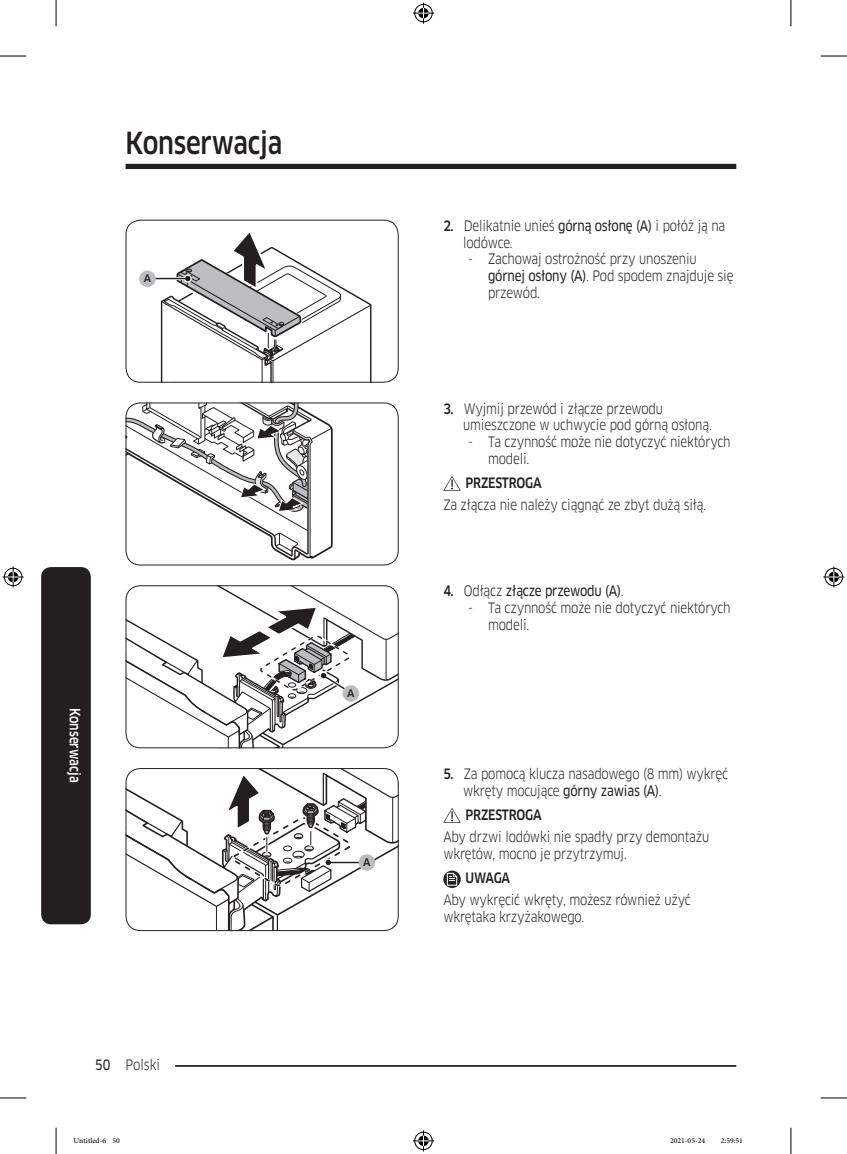
<style>
.page{position:relative;width:847px;height:1154px;background:#fff}
.page>*{position:absolute;margin:0;border:0;box-sizing:border-box;transform-origin:0 0}
.t1{font:500 29.75px "Samsung Clan Pro";letter-spacing:-.01em;color:#231f20;scale:.85 1}
.t2{font:14px/16.8px "Samsung Clan Pro";letter-spacing:-.015em;color:#231f20;scale:.85 1}
.t3{font:14px "Samsung Clan Pro News";letter-spacing:-.015em;color:#231f20;scale:.85 1}
.DL_DT_Icon{font:500 14px "Samsung Clan Pro";letter-spacing:-.015em;color:#231f20;scale:.85 1}
.Sidebar{font:500 14px "Samsung Clan Pro";color:#fff;scale:.85 1}
.t4{font:10.5px "Adobe Arabic";color:#000}
.image{font:500 10.15px "Samsung Clan Pro";color:#231f20}
.s1{font-family:"Samsung Clan Pro News"}
.s2{font-weight:500}
.s3{font-family:"Samsung Clan Pro";font-weight:500}
.s4{font-family:"Samsung Clan Pro"}
</style>
<div class="page">
<div style="left:125px;top:164px;width:611px;height:5px;background:#231f20"></div>
<hr style="left:125px;top:1065px;width:611px;height:2px;background:#231f20">
<div style="left:111px;top:1055px;width:64px;height:17px;background:#fff"></div>
<div style="left:41px;top:567px;width:50px;height:357px;background:#231f20;border-radius:10px"></div>
<hr style="left:149px;top:278px;width:39px;height:1px;background:#231f20">
<svg style="left:160px;top:233px;width:212px;height:148px"></svg>
<div style="left:139px;top:270px;width:17px;height:17px;background:#bcbdc0;border-radius:50%"></div>
<div style="left:125px;top:220px;width:273px;height:163px;border:1px solid #231f20;border-radius:14px"></div>
<svg style="left:127px;top:404px;width:206px;height:158px"></svg>
<div style="left:125px;top:402px;width:273px;height:163px;border:1px solid #231f20;border-radius:14px"></div>
<svg style="left:443px;top:476px;width:17px;height:15px"></svg>
<svg style="left:127px;top:585px;width:271px;height:163px"></svg>
<div style="left:342px;top:685px;width:17px;height:17px;background:#bcbdc0;border-radius:50%"></div>
<div style="left:125px;top:585px;width:273px;height:163px;border:1px solid #231f20;border-radius:14px"></div>
<svg style="left:127px;top:768px;width:271px;height:163px"></svg>
<div style="left:125px;top:768px;width:273px;height:163px;border:1px solid #231f20;border-radius:14px"></div>
<svg style="left:443px;top:808px;width:17px;height:15px"></svg>
<svg style="left:443px;top:870px;width:17px;height:18px"></svg>
<svg style="left:446px;top:873px;width:11px;height:13px"></svg>
<svg style="left:0;top:56px;width:26px;height:1px"></svg>
<svg style="left:820px;top:56px;width:26px;height:1px"></svg>
<svg style="left:0;top:1097px;width:26px;height:1px"></svg>
<svg style="left:820px;top:1097px;width:26px;height:1px"></svg>
<svg style="left:56px;top:0;width:1px;height:26px"></svg>
<svg style="left:56px;top:1128px;width:1px;height:26px"></svg>
<svg style="left:790px;top:0;width:1px;height:26px"></svg>
<svg style="left:790px;top:1128px;width:1px;height:26px"></svg>
<svg style="left:413px;top:3px;width:21px;height:21px"></svg>
<svg style="left:413px;top:1130px;width:21px;height:21px"></svg>
<svg style="left:3px;top:566px;width:21px;height:21px"></svg>
<svg style="left:823px;top:566px;width:21px;height:21px"></svg>
<h1 class="t1" style="left:125px;top:125px;width:186px">Konserwacja</h1>
<p class="image" style="left:144px;top:272px;width:9px">A</p>
<p class="Sidebar" style="left:83px;top:707px;width:90px;rotate:90deg">Konserwacja</p>
<p class="t2" style="left:95px;top:1056px;width:78px"><span class="s1">50</span> Polski</p>
<p class="image" style="left:347px;top:687px;width:9px">A</p>
<p class="image" style="left:363px;top:856px;width:9px">A</p>
<p class="t2" style="left:463px;top:217px;width:310px;text-indent:-20px"><span class="s2">2.</span> Delikatnie unieś <span class="s1">górną osłonę (A)</span> i połóż ją na lodówce.</p>
<p class="t2" style="left:488px;top:251px;width:290px;text-indent:-20px">- Zachowaj ostrożność przy unoszeniu <span class="s1">górnej osłony (A)</span>. Pod spodem znajduje się przewód.</p>
<p class="t2" style="left:463px;top:400px;width:294px;text-indent:-20px"><span class="s2">3.</span> Wyjmij przewód i złącze przewodu umieszczone w uchwycie pod górną osłoną.</p>
<p class="t2" style="left:488px;top:434px;width:287px;text-indent:-20px">- Ta czynność może nie dotyczyć niektórych modeli.</p>
<p class="DL_DT_Icon" style="left:465px;top:475px;width:91px">PRZESTROGA</p>
<p class="t2" style="left:443px;top:496px;width:311px">Za złącza nie należy ciągnąć ze zbyt dużą siłą.</p>
<p class="t3" style="left:443px;top:583px;width:214px"><span class="s3">4.</span> <span class="s4">Odłącz</span> złącze przewodu (A)<span class="s4">.</span></p>
<p class="t2" style="left:488px;top:599px;width:287px;text-indent:-20px">- Ta czynność może nie dotyczyć niektórych modeli.</p>
<p class="t2" style="left:463px;top:765px;width:313px;text-indent:-20px"><span class="s2">5.</span> Za pomocą klucza nasadowego (8 mm) wykręć wkręty mocujące <span class="s1">górny zawias (A)</span>.</p>
<p class="DL_DT_Icon" style="left:465px;top:807px;width:91px">PRZESTROGA</p>
<p class="t2" style="left:443px;top:828px;width:314px">Aby drzwi lodówki nie spadły przy demontażu wkrętów, mocno je przytrzymuj.</p>
<p class="DL_DT_Icon" style="left:465px;top:869px;width:54px">UWAGA</p>
<p class="t2" style="left:443px;top:891px;width:292px">Aby wykręcić wkręty, możesz również użyć wkrętaka krzyżakowego.</p>
<p class="t4" style="left:74px;top:1133px;width:48px">Untitled-6 50</p>
<p class="t4" style="left:669px;top:1133px;width:37px">2021-05-24</p>
<p class="t4" style="left:720px;top:1133px;width:24px">2:59:51</p>
</div>
